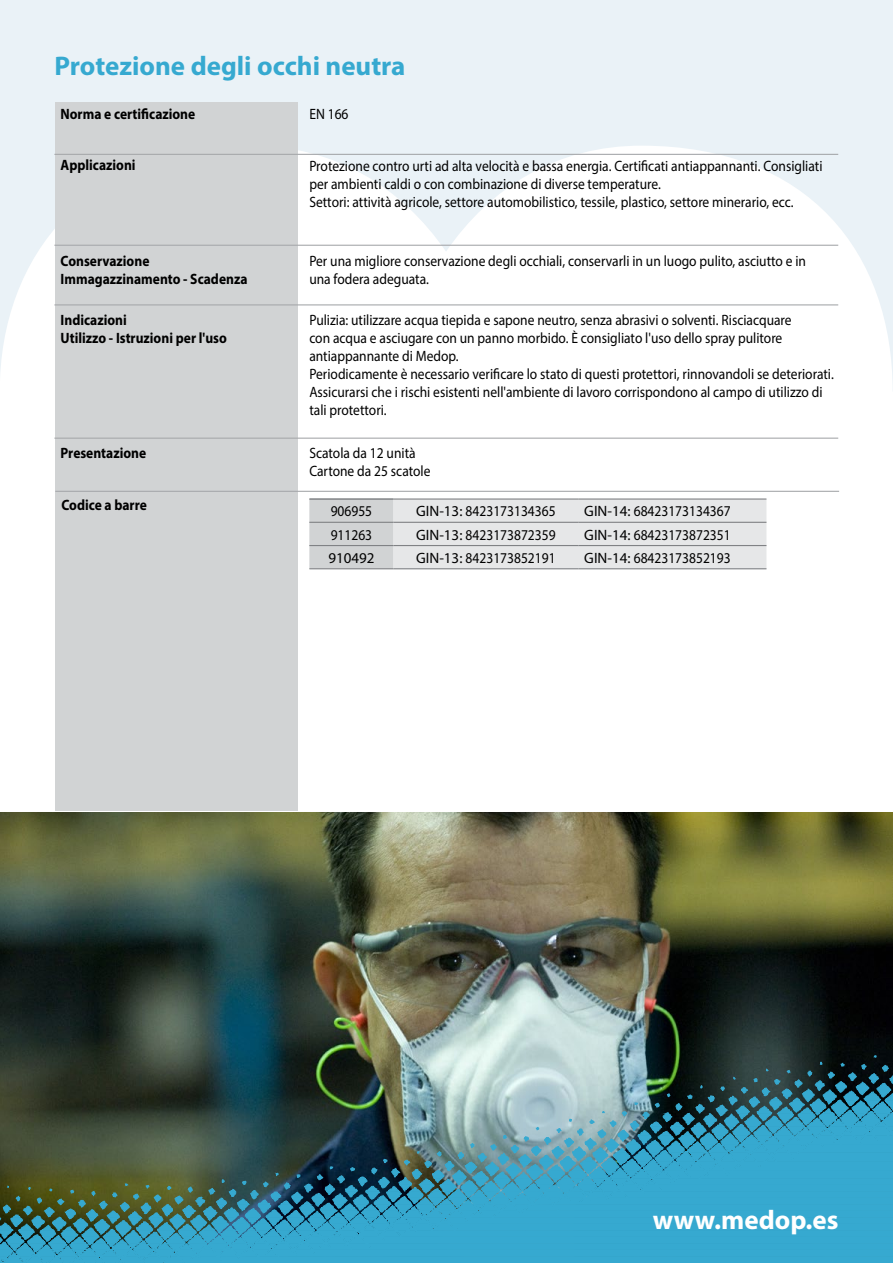
<style>
.page{position:relative;width:893px;height:1263px;background:#fff}
.page>*{position:absolute;margin:0;border:0;box-sizing:border-box;transform-origin:0 0}
.t1{font:700 27px "Myriad Pro";color:#36a9d0}
.t2{font:700 27px "Myriad Pro";color:#fff}
.t3{font:15px/18px "Myriad Pro";color:#000;scale:.9 1}
.t4{font:700 15px/18px "Myriad Pro";color:#000;scale:.9 1}
.t5{font:15px "Myriad Pro";color:#000}
</style>
<div class="page">
<img style="left:0;top:812px;width:893px;height:243px">
<img style="left:0;top:1055px;width:893px;height:208px">
<svg style="left:0;top:0;width:893px;height:383px;fill:#eaf2f7"></svg>
<div style="left:55px;top:102px;width:243px;height:708px;background:#d1d3d4"></div>
<hr style="left:54px;top:154px;width:784px;height:1px;background:#a7a9ac">
<hr style="left:54px;top:245px;width:784px;height:1px;background:#a7a9ac">
<hr style="left:54px;top:304px;width:784px;height:1px;background:#a7a9ac">
<hr style="left:54px;top:438px;width:784px;height:1px;background:#a7a9ac">
<hr style="left:55px;top:491px;width:784px;height:1px;background:#a7a9ac">
<svg style="left:309px;top:500px;width:457px;height:68px;background:#e1e2e3"></svg>
<hr style="left:394px;top:498px;width:184px;height:2px;background:#808285">
<hr style="left:578px;top:498px;width:188px;height:2px;background:#808285">
<hr style="left:309px;top:522px;width:85px;height:1px;background:#808285">
<hr style="left:394px;top:522px;width:184px;height:1px;background:#808285">
<hr style="left:578px;top:522px;width:188px;height:1px;background:#808285">
<hr style="left:309px;top:545px;width:85px;height:1px;background:#808285">
<hr style="left:394px;top:545px;width:184px;height:1px;background:#808285">
<hr style="left:578px;top:545px;width:188px;height:1px;background:#808285">
<hr style="left:309px;top:568px;width:85px;height:1px;background:#808285">
<hr style="left:394px;top:568px;width:184px;height:1px;background:#808285">
<hr style="left:578px;top:568px;width:188px;height:1px;background:#808285">
<hr style="left:309px;top:498px;width:85px;height:2px;background:#808285">
<h1 class="t1" style="left:54px;top:48px;width:353px">Protezione degli occhi neutra</h1>
<p class="t4" style="left:61px;top:105px;width:151px">Norma e certificazione</p>
<p class="t4" style="left:61px;top:156px;width:85px">Applicazioni</p>
<p class="t4" style="left:61px;top:251px;width:209px">Conservazione<br>Immagazzinamento - Scadenza</p>
<p class="t4" style="left:61px;top:310px;width:186px">Indicazioni<br>Utilizzo - Istruzioni per l'uso</p>
<p class="t4" style="left:61px;top:444px;width:97px">Presentazione</p>
<p class="t4" style="left:61px;top:495px;width:96px">Codice a barre</p>
<p class="t3" style="left:309px;top:105px;width:45px">EN 166</p>
<p class="t3" style="left:309px;top:157px;width:572px">Protezione contro urti ad alta velocità e bassa energia. Certificati antiappannanti. Consigliati per ambienti caldi o con combinazione di diverse temperature.<br>Settori: attività agricole, settore automobilistico, tessile, plastico, settore minerario, ecc.</p>
<p class="t3" style="left:309px;top:251px;width:553px">Per una migliore conservazione degli occhiali, conservarli in un luogo pulito, asciutto e in una fodera adeguata.</p>
<p class="t3" style="left:309px;top:311px;width:584px">Pulizia: utilizzare acqua tiepida e sapone neutro, senza abrasivi o solventi. Risciacquare<br>con acqua e asciugare con un panno morbido. È consigliato l'uso dello spray pulitore antiappannante di Medop.<br>Periodicamente è necessario verificare lo stato di questi protettori, rinnovandoli se deteriorati.<br>Assicurarsi che i rischi esistenti nell'ambiente di lavoro corrispondono al campo di utilizzo di tali protettori.</p>
<p class="t3" style="left:309px;top:444px;width:136px">Scatola da 12 unità<br>Cartone da 25 scatole</p>
<p class="t3" style="left:331px;top:502px;width:48px">906955</p>
<p class="t5" style="left:416px;top:502px;width:141px">GIN-13: 8423173134365</p>
<p class="t5" style="left:584px;top:502px;width:148px">GIN-14: 68423173134367</p>
<p class="t3" style="left:331px;top:525px;width:48px">911263</p>
<p class="t5" style="left:416px;top:525px;width:141px">GIN-13: 8423173872359</p>
<p class="t5" style="left:584px;top:525px;width:148px">GIN-14: 68423173872351</p>
<p class="t5" style="left:328px;top:548px;width:48px">910492</p>
<p class="t5" style="left:416px;top:548px;width:141px">GIN-13: 8423173852191</p>
<p class="t5" style="left:584px;top:548px;width:148px">GIN-14: 68423173852193</p>
<h1 class="t2" style="left:653px;top:1202px;width:187px">www.medop.es</h1>
</div>
